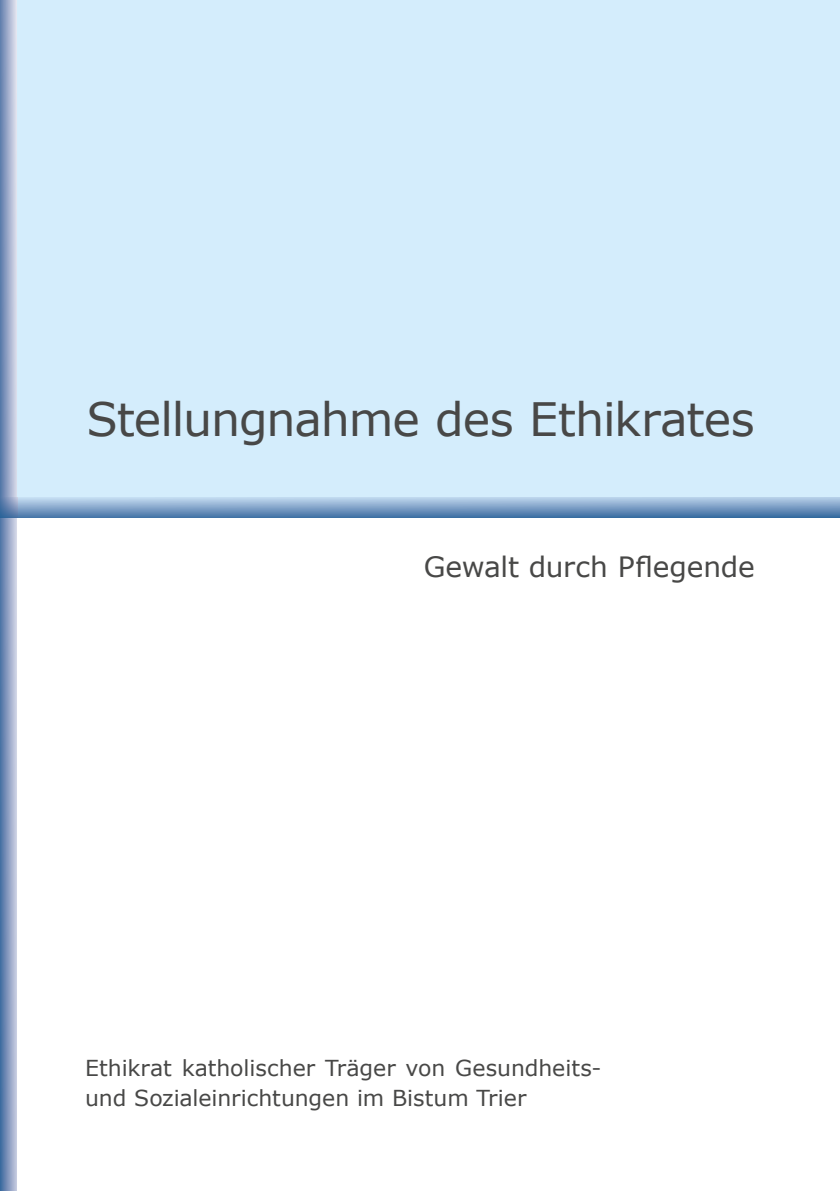
<style>
.page{position:relative;width:840px;height:1191px;background:#fff}
.page>*{position:absolute;margin:0;border:0;box-sizing:border-box;transform-origin:0 0}
.t1{font:46px "Verdana";letter-spacing:-.025em;color:#484847}
.t2{font:28px "Verdana";letter-spacing:-.01em;color:#484847}
.t3{font:22px/30px "Verdana";color:#484847}
</style>
<div class="page">
<div style="left:17px;top:0;width:822px;height:517px;background:#d4edfc"></div>
<svg style="left:0;top:0;width:17px;height:1191px"></svg>
<div style="left:17px;top:497px;width:822px;height:20px;background:linear-gradient(to bottom,#c1d7ee,#4b78a9)"></div>
<img style="left:0;top:497px;width:17px;height:20px">
<h1 class="t1" style="left:86px;top:388px;width:669px">Stellungnahme des Ethikrates</h1>
<p class="t2" style="left:423px;top:548px;width:332px">Gewalt durch Pflegende</p>
<p class="t3" style="left:85px;top:1052px;width:517px">Ethikrat katholischer Träger von Gesundheits&shy;und Sozialeinrichtungen im Bistum Trier</p>
</div>
